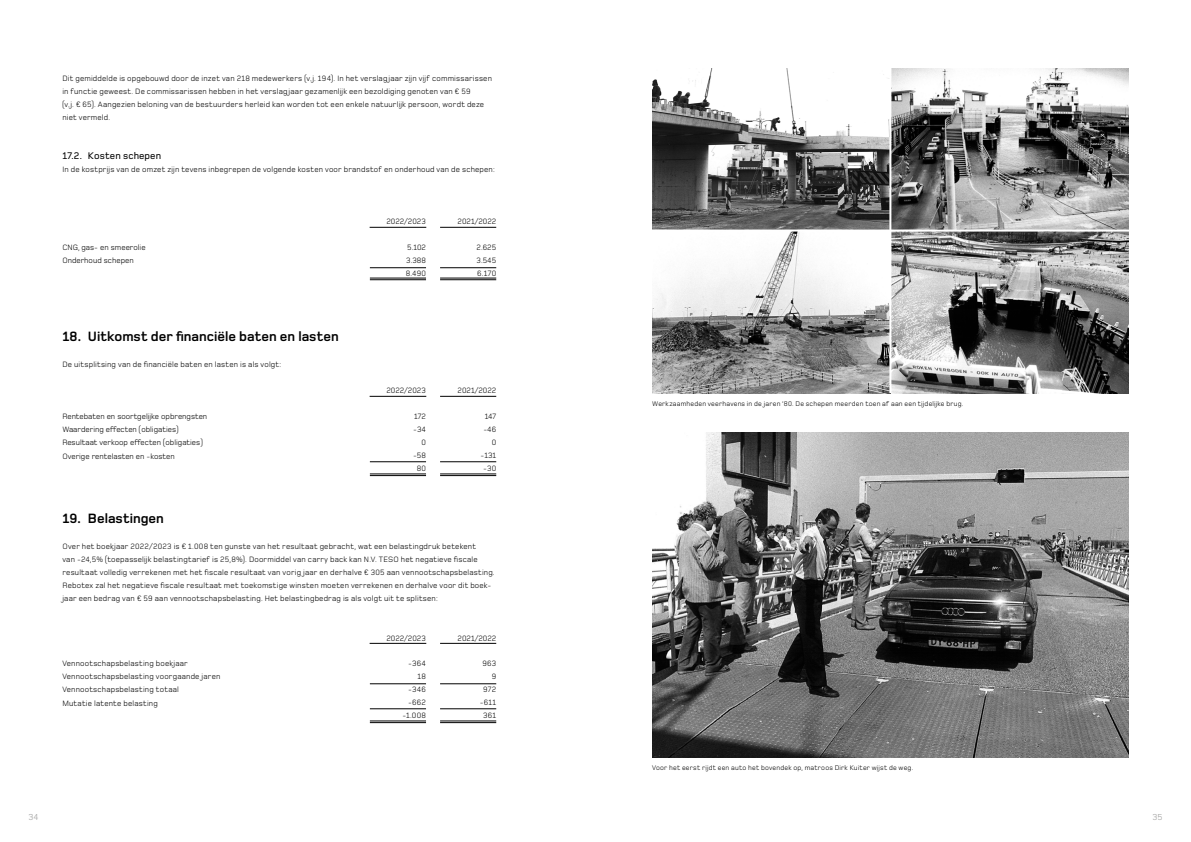
<style>
.page{position:relative;width:1191px;height:842px;background:#fff}
.page>*{position:absolute;margin:0;border:0;box-sizing:border-box;transform-origin:0 0}
.t1{font:700 14px "Foundry Monoline OT2";color:#000}
.t2{font:500 10px "Foundry Monoline OT2";letter-spacing:.01em;color:#000}
.t3{font:9px "Foundry Monoline OT2";color:#9d9d9c}
.t4{font:8px/13px "Foundry Monoline OT2";letter-spacing:.02em;color:#000}
.t5{font:8px "Foundry Monoline OT2";color:#000}
.t6{font:7px "Foundry Monoline OT2";letter-spacing:.025em;color:#000}
</style>
<div class="page">
<hr style="left:369px;top:227px;width:57px;height:1px;background:#000">
<hr style="left:440px;top:227px;width:56px;height:1px;background:#000">
<hr style="left:370px;top:278px;width:56px;height:1px;background:#000">
<hr style="left:370px;top:280px;width:56px;height:1px;background:#000">
<hr style="left:440px;top:278px;width:56px;height:1px;background:#000">
<hr style="left:440px;top:280px;width:56px;height:1px;background:#000">
<hr style="left:370px;top:267px;width:56px;height:1px;background:#000">
<hr style="left:440px;top:267px;width:56px;height:1px;background:#000">
<hr style="left:370px;top:474px;width:56px;height:1px;background:#000">
<hr style="left:370px;top:475px;width:56px;height:1px;background:#000">
<hr style="left:369px;top:396px;width:57px;height:1px;background:#000">
<hr style="left:440px;top:474px;width:56px;height:1px;background:#000">
<hr style="left:440px;top:475px;width:56px;height:1px;background:#000">
<hr style="left:440px;top:396px;width:56px;height:1px;background:#000">
<hr style="left:370px;top:461px;width:56px;height:1px;background:#000">
<hr style="left:440px;top:461px;width:56px;height:1px;background:#000">
<hr style="left:369px;top:643px;width:57px;height:1px;background:#000">
<hr style="left:440px;top:643px;width:56px;height:1px;background:#000">
<hr style="left:370px;top:683px;width:56px;height:1px;background:#000">
<hr style="left:440px;top:683px;width:56px;height:1px;background:#000">
<hr style="left:370px;top:721px;width:56px;height:1px;background:#000">
<hr style="left:370px;top:722px;width:56px;height:1px;background:#000">
<hr style="left:440px;top:721px;width:56px;height:1px;background:#000">
<hr style="left:440px;top:722px;width:56px;height:1px;background:#000">
<hr style="left:370px;top:708px;width:56px;height:1px;background:#000">
<hr style="left:440px;top:708px;width:56px;height:1px;background:#000">
<img style="left:652px;top:432px;width:476px;height:325px">
<img style="left:652px;top:68px;width:476px;height:325px">
<hr style="left:889px;top:60px;width:2px;height:333px;background:#fff">
<hr style="left:651px;top:230px;width:483px;height:2px;background:#fff">
<p class="t4" style="left:62px;top:71px;width:431px">Dit gemiddelde is opgebouwd door de inzet van 218 medewerkers (v.j. 194). In het verslag jaar zijn vijf commissarissen in functie geweest. De commissarissen hebben in het verslag jaar gezamenlijk een bezoldiging genoten van € 59<br>(v.j. € 65). Aangezien beloning van de bestuurders herleid kan worden tot een enkele natuurlijk persoon, wordt deze niet vermeld.</p>
<p class="t2" style="left:62px;top:149px;width:100px">17.2. Kosten schepen</p>
<p class="t4" style="left:62px;top:162px;width:434px">In de kostprijs van de omzet zijn tevens inbegrepen de volgende kosten voor brandstof en onderhoud van de schepen:</p>
<p class="t5" style="left:386px;top:216px;width:41px">2022/2023</p>
<p class="t5" style="left:457px;top:216px;width:40px">2021/2022</p>
<p class="t5" style="left:62px;top:242px;width:85px">CNG, gas- en smeerolie</p>
<p class="t4" style="left:407px;top:240px;width:20px">5.102</p>
<p class="t4" style="left:476px;top:240px;width:21px">2.625</p>
<p class="t5" style="left:62px;top:255px;width:73px">Onderhoud schepen</p>
<p class="t4" style="left:406px;top:253px;width:21px">3.388</p>
<p class="t4" style="left:476px;top:253px;width:21px">3.545</p>
<p class="t4" style="left:406px;top:266px;width:22px">8.490</p>
<p class="t4" style="left:477px;top:266px;width:21px">6.170</p>
<h1 class="t1" style="left:62px;top:327px;width:278px">18. Uitkomst der financiële baten en lasten</h1>
<p class="t4" style="left:62px;top:357px;width:220px">De uitsplitsing van de financiële baten en lasten is als volgt:</p>
<p class="t5" style="left:386px;top:385px;width:41px">2022/2023</p>
<p class="t5" style="left:457px;top:385px;width:40px">2021/2022</p>
<p class="t5" style="left:62px;top:411px;width:146px">Rentebaten en soortgelijke opbrengsten</p>
<p class="t4" style="left:414px;top:409px;width:13px">172</p>
<p class="t4" style="left:485px;top:409px;width:13px">147</p>
<p class="t5" style="left:62px;top:424px;width:118px">Waardering effecten (obligaties)</p>
<p class="t4" style="left:413px;top:422px;width:14px">-34</p>
<p class="t4" style="left:483px;top:422px;width:14px">-46</p>
<p class="t5" style="left:62px;top:437px;width:142px">Resultaat verkoop effecten (obligaties)</p>
<p class="t4" style="left:421px;top:435px;width:6px">0</p>
<p class="t4" style="left:492px;top:435px;width:6px">0</p>
<p class="t5" style="left:62px;top:451px;width:114px">Overige rentelasten en -kosten</p>
<p class="t4" style="left:413px;top:448px;width:14px">-58</p>
<p class="t4" style="left:480px;top:448px;width:17px">-131</p>
<p class="t4" style="left:417px;top:461px;width:11px">80</p>
<p class="t4" style="left:483px;top:461px;width:15px">-30</p>
<h1 class="t1" style="left:62px;top:509px;width:103px">19. Belastingen</h1>
<p class="t4" style="left:62px;top:539px;width:434px">Over het boekjaar 2022/2023 is € 1.008 ten gunste van het resultaat gebracht, wat een belastingdruk betekent<br>van -24,5% (toepasselijk belastingtarief is 25,8%). Doormiddel van carry back kan N.V. TESO het negatieve fiscale resultaat volledig verrekenen met het fiscale resultaat van vorig jaar en derhalve € 305 aan vennootschapsbelasting.<br>Rebotex zal het negatieve fiscale resultaat met toekomstige winsten moeten verrekenen en derhalve voor dit boek&shy;jaar een bedrag van € 59 aan vennootschapsbelasting. Het belastingbedrag is als volgt uit te splitsen:</p>
<p class="t5" style="left:386px;top:632px;width:41px">2022/2023</p>
<p class="t5" style="left:457px;top:632px;width:40px">2021/2022</p>
<p class="t4" style="left:62px;top:656px;width:127px">Vennootschapsbelasting boekjaar</p>
<p class="t4" style="left:408px;top:656px;width:19px">-364</p>
<p class="t4" style="left:482px;top:656px;width:15px">963</p>
<p class="t4" style="left:62px;top:669px;width:160px">Vennootschapsbelasting voorgaande jaren</p>
<p class="t4" style="left:417px;top:669px;width:10px">18</p>
<p class="t4" style="left:492px;top:669px;width:6px">9</p>
<p class="t4" style="left:62px;top:682px;width:118px">Vennootschapsbelasting totaal</p>
<p class="t4" style="left:408px;top:682px;width:19px">-346</p>
<p class="t4" style="left:483px;top:682px;width:15px">972</p>
<p class="t4" style="left:62px;top:696px;width:97px">Mutatie latente belasting</p>
<p class="t4" style="left:408px;top:695px;width:19px">-662</p>
<p class="t4" style="left:479px;top:695px;width:18px">-611</p>
<p class="t4" style="left:402px;top:708px;width:25px">-1.008</p>
<p class="t4" style="left:483px;top:708px;width:15px">361</p>
<p class="t3" style="left:28px;top:811px;width:12px">34</p>
<p class="t6" style="left:652px;top:399px;width:313px">Werkzaamheden veerhavens in de jaren ’80. De schepen meerden toen af aan een tijdelijke brug.</p>
<p class="t6" style="left:652px;top:763px;width:262px">Voor het eerst rijdt een auto het bovendek op, matroos Dirk Kuiter wijst de weg.</p>
<p class="t3" style="left:1152px;top:811px;width:12px">35</p>
</div>
